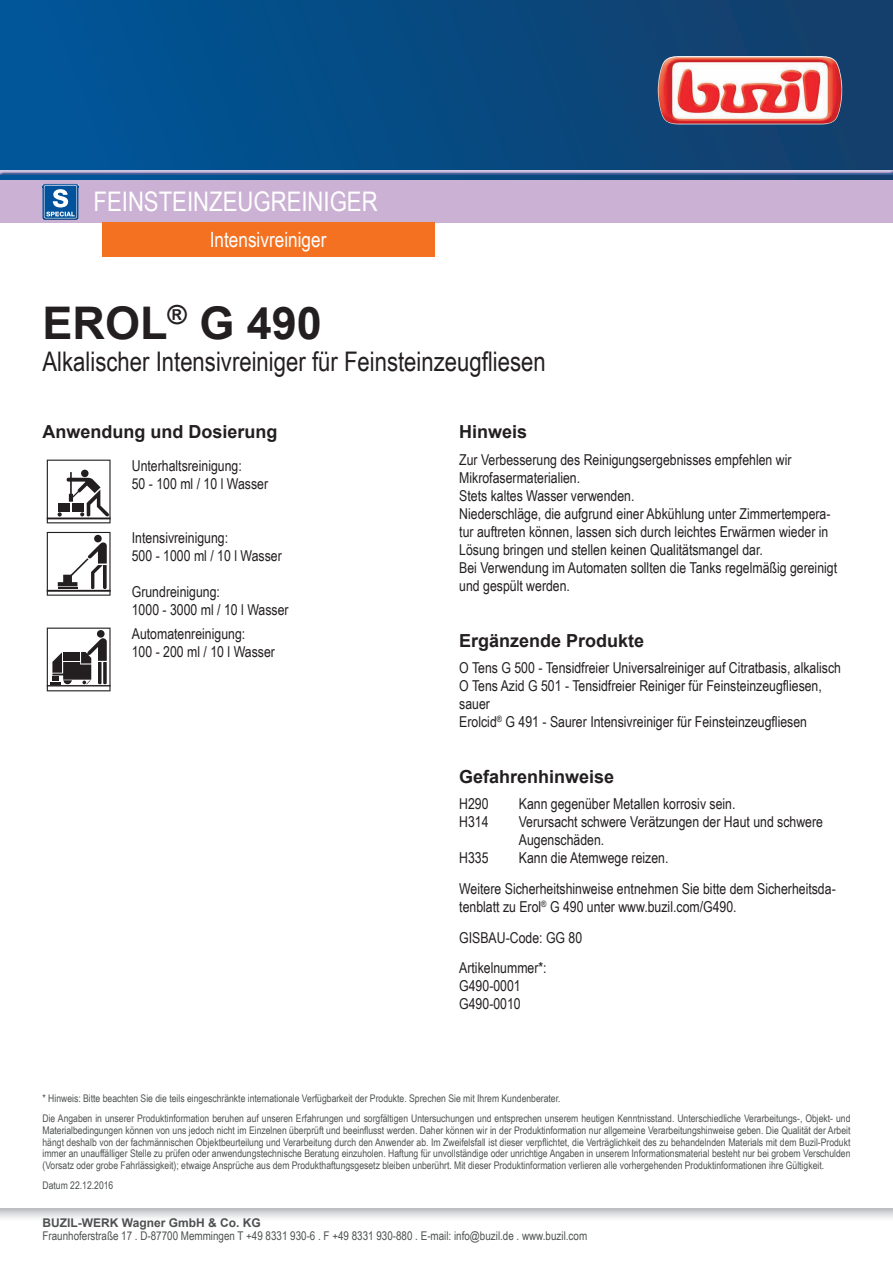
<style>
.page{position:relative;width:893px;height:1263px;background:#fff}
.page>*{position:absolute;margin:0;border:0;box-sizing:border-box;transform-origin:0 0}
.t1{font:700 45px "Arial";color:#231f20}
.t2{font:27px "Arial Narrow";color:#231f20}
.t3{font:27px "Arial Narrow";color:#fff}
.t4{font:21px "Arial Narrow";color:#fff}
.t5{font:700 18px "Arial";color:#231f20}
.t6{font:15px/18px "Arial Narrow";color:#231f20}
.t7{font:12px "Arial Narrow";color:#4e5151}
.t8{font:700 12px "Arial";color:#4e5151}
.t9{font:10.5px/11.7px "Arial Narrow";color:#4e5151}
</style>
<div class="page">
<div style="left:0;top:0;width:893px;height:180px;background:linear-gradient(to right,#00569a,#143e69)"></div>
<img style="left:658px;top:56px;width:184px;height:68px">
<svg style="left:0;top:1209px;width:893px;height:9px;background:#d9dadc"></svg>
<div style="left:0;top:169px;width:893px;height:6px;background:#015599;opacity:.75"></div>
<div style="left:0;top:180px;width:893px;height:43px;background:#cbb1d4"></div>
<img style="left:43px;top:184px;width:35px;height:36px">
<svg style="left:44px;top:185px;width:35px;height:33px"></svg>
<div style="left:102px;top:223px;width:333px;height:34px;background:#f37121"></div>
<svg style="left:47px;top:460px;width:64px;height:63px"></svg>
<svg style="left:47px;top:532px;width:64px;height:64px"></svg>
<svg style="left:47px;top:628px;width:64px;height:63px"></svg>
<h2 class="t3" style="left:94px;top:182px;width:286px">Feinsteinzeugreiniger</h2>
<h3 class="t4" style="left:210px;top:224px;width:118px">Intensivreiniger</h3>
<h1 class="t1" style="left:43px;top:293px;width:281px">EROL<sup>®</sup> G 490</h1>
<h2 class="t2" style="left:43px;top:342px;width:505px">Alkalischer Intensivreiniger für Feinsteinzeugfliesen</h2>
<h3 class="t5" style="left:43px;top:420px;width:237px">Anwendung und Dosierung</h3>
<h3 class="t6" style="left:132px;top:456px;width:138px">Unterhaltsreinigung:<br>50 - 100 ml / 10 l Wasser</h3>
<h3 class="t6" style="left:132px;top:528px;width:152px">Intensivreinigung:<br>500 - 1000 ml / 10 l Wasser</h3>
<h3 class="t6" style="left:132px;top:582px;width:158px">Grundreinigung:<br>1000 - 3000 ml / 10 l Wasser</h3>
<h3 class="t6" style="left:132px;top:624px;width:145px">Automatenreinigung:<br>100 - 200 ml / 10 l Wasser</h3>
<h3 class="t5" style="left:459px;top:420px;width:70px">Hinweis</h3>
<p class="t6" style="left:459px;top:450px;width:379px">Zur Verbesserung des Reinigungsergebnisses empfehlen wir Mikrofasermaterialien.<br>Stets kaltes Wasser verwenden.<br>Niederschläge, die aufgrund einer Abkühlung unter Zimmertempera&shy;tur auftreten können, lassen sich durch leichtes Erwärmen wieder in Lösung bringen und stellen keinen Qualitätsmangel dar.<br>Bei Verwendung im Automaten sollten die Tanks regelmäßig gereinigt und gespült werden.</p>
<h3 class="t5" style="left:459px;top:628px;width:187px">Ergänzende Produkte</h3>
<h3 class="t6" style="left:459px;top:658px;width:383px">O Tens G 500 - Tensidfreier Universalreiniger auf Citratbasis, alkalisch O Tens Azid G 501 - Tensidfreier Reiniger für Feinsteinzeugfliesen, sauer<br>Erolcid<sup>®</sup> G 491 - Saurer Intensivreiniger für Feinsteinzeugfliesen</h3>
<h3 class="t5" style="left:459px;top:764px;width:157px">Gefahrenhinweise</h3>
<h3 class="t6" style="left:459px;top:794px;width:31px">H290</h3>
<h3 class="t6" style="left:519px;top:794px;width:218px">Kann gegenüber Metallen korrosiv sein.</h3>
<h3 class="t6" style="left:459px;top:812px;width:31px">H314</h3>
<h3 class="t6" style="left:519px;top:812px;width:306px">Verursacht schwere Verätzungen der Haut und schwere<br>Augenschäden.</h3>
<h3 class="t6" style="left:459px;top:848px;width:31px">H335</h3>
<h3 class="t6" style="left:459px;top:842px;width:378px;line-height:30.8px;text-indent:60px">Kann die Atemwege reizen.<br>Weitere Sicherheitshinweise entnehmen Sie bitte dem Sicherheitsda-</h3>
<h3 class="t6" style="left:459px;top:891px;width:279px;line-height:30.8px">tenblatt zu Erol<sup>®</sup> G 490 unter www.buzil.com/G490.<br>GISBAU-Code: GG 80<br>Artikelnummer*:</h3>
<h3 class="t6" style="left:459px;top:976px;width:63px">G490-0001<br>G490-0010</h3>
<p class="t9" style="left:43px;top:1088px;width:809px;line-height:20.2px">* Hinweis: Bitte beachten Sie die teils eingeschränkte internationale Verfügbarkeit der Produkte. Sprechen Sie mit Ihrem Kundenberater.<br>Die Angaben in unserer Produktinformation beruhen auf unseren Erfahrungen und sorgfältigen Untersuchungen und entsprechen unserem heutigen Kenntnisstand. Unterschiedliche Verarbeitungs-, Objekt- und</p>
<p class="t9" style="left:43px;top:1124px;width:809px;text-align:justify">Materialbedingungen können von uns jedoch nicht im Einzelnen überprüft und beeinflusst werden. Daher können wir in der Produktinformation nur allgemeine Verarbeitungshinweise geben. Die Qualität der Arbeit hängt deshalb von der fachmännischen Objektbeurteilung und Verarbeitung durch den Anwender ab. Im Zweifelsfall ist dieser verpflichtet, die Verträglichkeit des zu behandelnden Materials mit dem Buzil-Produkt immer an unauffälliger Stelle zu prüfen oder anwendungstechnische Beratung einzuholen. Haftung für unvollständige oder unrichtige Angaben in unserem Informationsmaterial besteht nur bei grobem Verschulden (Vorsatz oder grobe Fahrlässigkeit); etwaige Ansprüche aus dem Produkthaftungsgesetz bleiben unberührt. Mit dieser Produktinformation verlieren alle vorhergehenden Produktinformationen ihre Gültigkeit.</p>
<p class="t9" style="left:43px;top:1179px;width:72px">Datum 22.12.2016</p>
<p class="t8" style="left:43px;top:1215px;width:220px">BUZIL-WERK Wagner GmbH &amp; Co. KG</p>
<p class="t7" style="left:43px;top:1227px;width:546px">Fraunhoferstraße 17 . D-87700 Memmingen T +49 8331 930-6 . F +49 8331 930-880 . E-mail: info@buzil.de . www.buzil.com</p>
</div>
